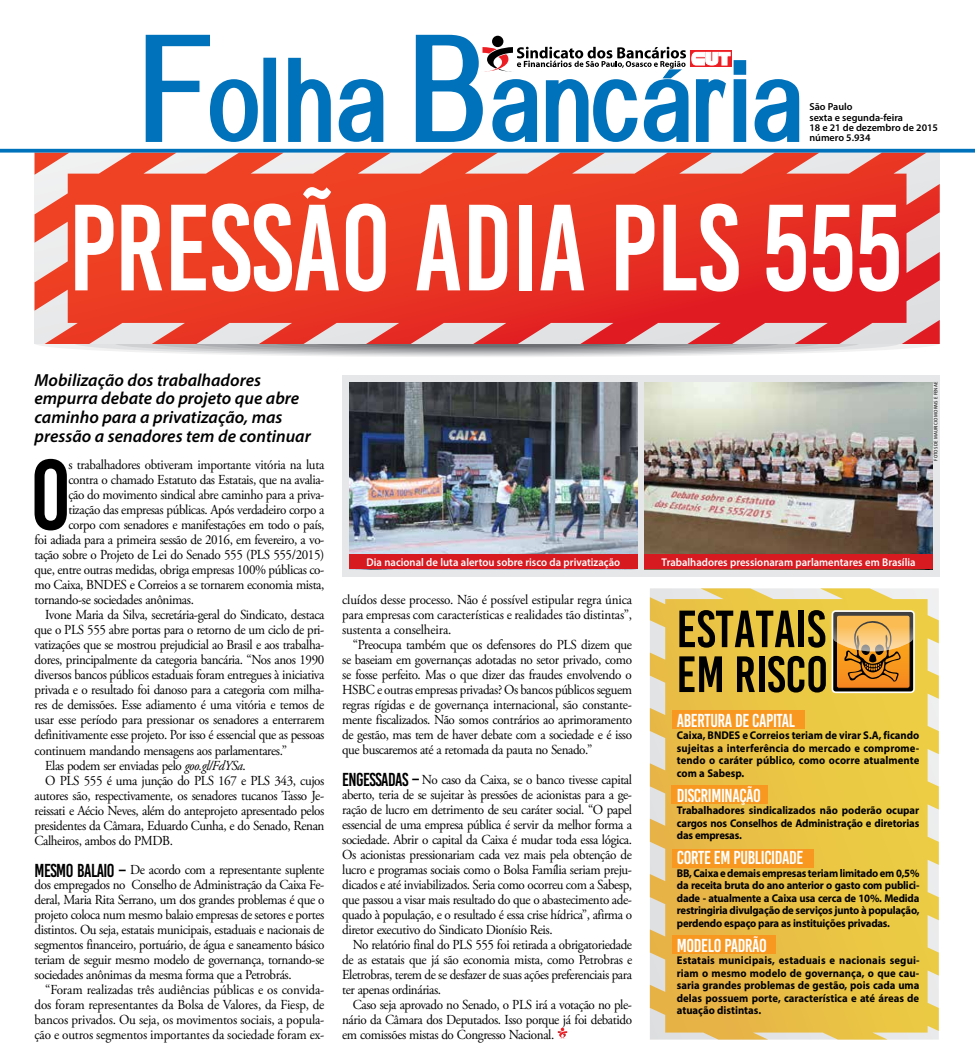
<style>
.page{position:relative;width:975px;height:1063px;background:#fff}
.page>*{position:absolute;margin:0;border:0;box-sizing:border-box;transform-origin:0 0}
.t1{font:122.38px "Bebas Kai";color:#fff;scale:.95 1}
.t2{font:115px "Alido";letter-spacing:.055em;color:#0072bc;scale:.81 1}
.t3{font:99.5px "Bebas Kai";color:#000;scale:.95 1}
.t4{font:52.25px "Bebas Kai";color:#000}
.t5{font:51px "Bebas Kai";color:#000}
.t6{font:18.75px "Bebas Kai";letter-spacing:-.02em;color:#fff;scale:.95 1}
.t7{font:italic 600 17.5px/18.8px "Myriad Pro";color:#000}
.t8{font:13.75px/15px "Adobe Garamond Pro";letter-spacing:-.03em;color:#000;text-align:justify;scale:.95 1}
.t9{font:700 11.25px/12.5px "Myriad Pro";letter-spacing:-.01em;color:#000;text-align:justify;scale:.95 1}
.t10{font:600 11.25px "Myriad Pro";color:#fff;scale:.95 1}
.t11{font:600 10.12px/10.1px "Myriad Pro";color:#000}
.t12{font:5px "Myriad Pro";letter-spacing:.02em;color:#000;scale:.95 1}
.s1{font-size:152.5px}
.s2{font-style:italic}
.s3{font-family:"Bebas Kai";font-size:18.75px}
</style>
<div class="page">
<svg style="left:649px;top:588px;width:289px;height:452px;background:#e9c653"></svg>
<svg style="left:831px;top:610px;width:83px;height:83px;background:#bd8b46"></svg>
<div style="left:671px;top:711px;width:133px;height:18px;background:#f89820"></div>
<div style="left:671px;top:786px;width:96px;height:18px;background:#f89820"></div>
<div style="left:671px;top:849px;width:142px;height:18px;background:#f89820"></div>
<div style="left:671px;top:936px;width:104px;height:18px;background:#f89820"></div>
<svg style="left:557px;top:1028px;width:10px;height:11px"></svg>
<div style="left:342px;top:375px;width:597px;height:201px;background:#e6e7e8"></div>
<div style="left:35px;top:330px;width:904px;height:27px;background:#f1f1f2;border-radius:50%"></div>
<div style="left:75px;top:331px;width:824px;height:25px;background:#e0e1e2;border-radius:50%"></div>
<div style="left:115px;top:332px;width:744px;height:23px;background:#cfd0d2;border-radius:50%"></div>
<div style="left:155px;top:334px;width:664px;height:19px;background:#bdbfc1;border-radius:50%"></div>
<div style="left:195px;top:335px;width:584px;height:17px;background:#acaeb1;border-radius:50%"></div>
<div style="left:235px;top:336px;width:504px;height:15px;background:#9c9ea1;border-radius:50%"></div>
<div style="left:275px;top:337px;width:423px;height:13px;background:#8c8e91;border-radius:50%"></div>
<div style="left:315px;top:339px;width:343px;height:9px;background:#7d7e81;border-radius:50%"></div>
<div style="left:356px;top:340px;width:262px;height:7px;background:#6d6e71;border-radius:50%"></div>
<svg style="left:35px;top:153px;width:904px;height:191px;background:#e85143"></svg>
<svg style="left:145px;top:34px;width:113px;height:108px"></svg>
<div style="left:263px;top:58px;width:13px;height:84px;border:4px solid #0072bc"></div>
<svg style="left:288px;top:57px;width:96px;height:85px"></svg>
<svg style="left:0;top:149px;width:974px;height:4px;background:#197bbd"></svg>
<svg style="left:415px;top:34px;width:385px;height:108px"></svg>
<img style="left:349px;top:382px;width:288px;height:173px">
<img style="left:644px;top:382px;width:288px;height:173px">
<div style="left:349px;top:555px;width:288px;height:14px;background:#d71920"></div>
<div style="left:644px;top:555px;width:288px;height:14px;background:#d71920"></div>
<h2 class="t2" style="left:141px;top:38px;width:815px"><span class="s1">F</span>olha <span class="s1">B</span>ancaria</h2>
<p class="t11" style="left:809px;top:102px;width:130px">São Paulo<br>sexta e segunda-feira<br>18 e 21 de dezembro de 2015 número 5.934</p>
<h1 class="t1" style="left:69px;top:182px;width:878px">PRESSÃO ADIA PLS 555</h1>
<p class="t7" style="left:35px;top:370px;width:278px">Mobilização dos trabalhadores empurra debate do projeto que abre caminho para a privatização, mas pressão a senadores tem de continuar</p>
<h3 class="t3" style="left:30px;top:442px;width:45px">O</h3>
<p class="t8" style="left:68px;top:458px;width:271px">s trabalhadores obtiveram importante vitória na luta</p>
<p class="t8" style="left:68px;top:473px;width:271px">contra o chamado Estatuto das Estatais, que na avalia-</p>
<p class="t8" style="left:68px;top:488px;width:271px">ção do movimento sindical abre caminho para a priva-</p>
<p class="t8" style="left:68px;top:503px;width:271px">tização das empresas públicas. Após verdadeiro corpo a</p>
<p class="t8" style="left:68px;top:518px;width:271px">corpo com senadores e manifestações em todo o país,</p>
<p class="t8" style="left:35px;top:533px;width:307px">foi adiada para a primeira sessão de 2016, em fevereiro, a vo-</p>
<p class="t8" style="left:35px;top:548px;width:306px">tação sobre o Projeto de Lei do Senado 555 (PLS 555/2015)</p>
<p class="t8" style="left:35px;top:563px;width:306px">que, entre outras medidas, obriga empresas 100% públicas co-</p>
<p class="t8" style="left:35px;top:578px;width:307px">mo Caixa, BNDES e Correios a se tornarem economia mista,</p>
<p class="t8" style="left:35px;top:593px;width:169px">tornando-se sociedades anônimas.</p>
<p class="t8" style="left:45px;top:608px;width:295px">Ivone Maria da Silva, secretária-geral do Sindicato, destaca</p>
<p class="t8" style="left:35px;top:623px;width:307px">que o PLS 555 abre portas para o retorno de um ciclo de pri-</p>
<p class="t8" style="left:35px;top:638px;width:306px">vatizações que se mostrou prejudicial ao Brasil e aos trabalha-</p>
<p class="t8" style="left:35px;top:653px;width:306px">dores, principalmente da categoria bancária. “Nos anos 1990</p>
<p class="t8" style="left:35px;top:668px;width:306px">diversos bancos públicos estaduais foram entregues à iniciativa</p>
<p class="t8" style="left:35px;top:683px;width:306px">privada e o resultado foi danoso para a categoria com milha-</p>
<p class="t8" style="left:35px;top:698px;width:306px">res de demissões. Esse adiamento é uma vitória e temos de</p>
<p class="t8" style="left:35px;top:713px;width:307px">usar esse período para pressionar os senadores a enterrarem</p>
<p class="t8" style="left:35px;top:728px;width:307px">definitivamente esse projeto. Por isso é essencial que as pessoas</p>
<p class="t8" style="left:35px;top:743px;width:267px">continuem mandando mensagens aos parlamentares.”</p>
<p class="t8" style="left:45px;top:758px;width:212px">Elas podem ser enviadas pelo <span class="s2">goo.gl/FdYSa</span>.</p>
<p class="t8" style="left:45px;top:773px;width:295px">O PLS 555 é uma junção do PLS 167 e PLS 343, cujos</p>
<p class="t8" style="left:35px;top:788px;width:306px">autores são, respectivamente, os senadores tucanos Tasso Je-</p>
<p class="t8" style="left:35px;top:803px;width:306px">reissati e Aécio Neves, além do anteprojeto apresentado pelos</p>
<p class="t8" style="left:35px;top:818px;width:306px">presidentes da Câmara, Eduardo Cunha, e do Senado, Renan</p>
<p class="t8" style="left:35px;top:833px;width:147px">Calheiros, ambos do PMDB.</p>
<p class="t8" style="left:35px;top:863px;width:307px"><span class="s3">MESMO BALAIO –</span> De acordo com a representante suplente dos empregados no Conselho de Administração da Caixa Fe&shy;deral, Maria Rita Serrano, um dos grandes problemas é que o projeto coloca num mesmo balaio empresas de setores e portes distintos. Ou seja, estatais municipais, estaduais e nacionais de segmentos financeiro, portuário, de água e saneamento básico teriam de seguir mesmo modelo de governança, tornando-se sociedades anônimas da mesma forma que a Petrobrás.</p>
<p class="t8" style="left:35px;top:983px;width:307px;text-indent:11px">“Foram realizadas três audiências públicas e os convida&shy;dos foram representantes da Bolsa de Valores, da Fiesp, de bancos privados. Ou seja, os movimentos sociais, a popula&shy;ção e outros segmentos importantes da sociedade foram ex-</p>
<p class="t12" style="left:932px;top:461px;width:84px;rotate:-90deg">FOTOS DE MAURICIO MORAIS E FENAE</p>
<p class="t10" style="left:366px;top:555px;width:268px">Dia nacional de luta alertou sobre risco da privatização</p>
<p class="t10" style="left:661px;top:555px;width:269px">Trabalhadores pressionaram parlamentares em Brasília</p>
<p class="t8" style="left:342px;top:592px;width:307px">cluídos desse processo. Não é possível estipular regra única para empresas com características e realidades tão distintas”, sustenta a conselheira.</p>
<p class="t8" style="left:342px;top:637px;width:307px;text-indent:11px">“Preocupa também que os defensores do PLS dizem que se baseiam em governanças adotadas no setor privado, como se fosse perfeito. Mas o que dizer das fraudes envolvendo o HSBC e outras empresas privadas? Os bancos públicos seguem regras rígidas e de governança internacional, são constante&shy;mente fiscalizados. Não somos contrários ao aprimoramento de gestão, mas tem de haver debate com a sociedade e é isso que buscaremos até a retomada da pauta no Senado.”</p>
<p class="t8" style="left:342px;top:772px;width:307px"><span class="s3">ENGESSADAS –</span> No caso da Caixa, se o banco tivesse capital aberto, teria de se sujeitar às pressões de acionistas para a ge&shy;ração de lucro em detrimento de seu caráter social. “O papel essencial de uma empresa pública é servir da melhor forma a sociedade. Abrir o capital da Caixa é mudar toda essa lógica.<br>Os acionistas pressionariam cada vez mais pela obtenção de lucro e programas sociais como o Bolsa Família seriam preju&shy;dicados e até inviabilizados. Seria como ocorreu com a Sabesp, que passou a visar mais resultado do que o abastecimento ade&shy;quado à população, e o resultado é essa crise hídrica”, afirma o diretor executivo do Sindicato Dionísio Reis.</p>
<p class="t8" style="left:342px;top:937px;width:307px;text-indent:11px">No relatório final do PLS 555 foi retirada a obrigatoriedade de as estatais que já são economia mista, como Petrobras e Eletrobras, terem de se desfazer de suas ações preferenciais para ter apenas ordinárias.</p>
<p class="t8" style="left:342px;top:997px;width:306px;text-indent:11px">Caso seja aprovado no Senado, o PLS irá a votação no ple&shy;nário da Câmara dos Deputados. Isso porque já foi debatido em comissões mistas do Congresso Nacional.</p>
<h3 class="t4" style="left:676px;top:601px;width:151px">ESTATAIS</h3>
<h3 class="t5" style="left:676px;top:647px;width:153px">EM RISCO</h3>
<h3 class="t6" style="left:676px;top:710px;width:126px">ABERTURA DE CAPITAL</h3>
<p class="t9" style="left:676px;top:729px;width:257px">Caixa, BNDES e Correios teriam de virar S.A, ficando sujeitas a interferência do mercado e comprome&shy;tendo o caráter público, como ocorre atualmente com a Sabesp.</p>
<h3 class="t6" style="left:676px;top:785px;width:90px">DISCRIMINAÇÃO</h3>
<p class="t9" style="left:676px;top:804px;width:257px">Trabalhadores sindicalizados não poderão ocupar cargos nos Conselhos de Administração e diretorias das empresas.</p>
<h3 class="t6" style="left:676px;top:848px;width:135px">CORTE EM PUBLICIDADE</h3>
<p class="t9" style="left:676px;top:867px;width:257px">BB, Caixa e demais empresas teriam limitado em 0,5% da receita bruta do ano anterior o gasto com publici&shy;dade - atualmente a Caixa usa cerca de 10%. Medida restringiria divulgação de serviços junto à população, perdendo espaço para as instituições privadas.</p>
<h3 class="t6" style="left:676px;top:935px;width:96px">MODELO PADRÃO</h3>
<p class="t9" style="left:676px;top:954px;width:257px">Estatais municipais, estaduais e nacionais segui&shy;riam o mesmo modelo de governança, o que cau&shy;saria grandes problemas de gestão, pois cada uma delas possuem porte, característica e até áreas de atuação distintas.</p>
</div>
